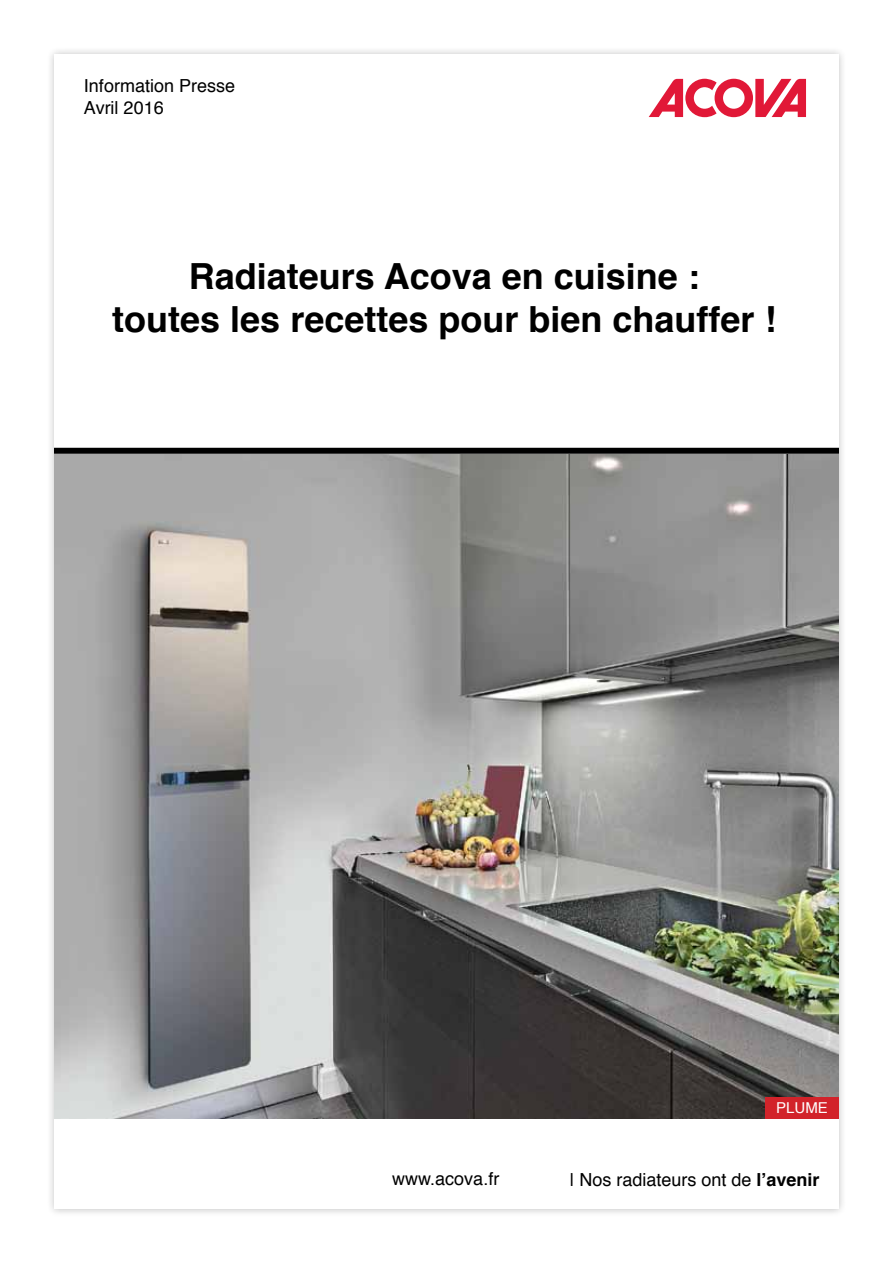
<style>
.page{position:relative;width:893px;height:1263px;background:#fff}
.page>*{position:absolute;margin:0;border:0;box-sizing:border-box;transform-origin:0 0}
.t1{font:700 36px/43.2px "Helvetica";color:#000;text-align:center}
.t2{font:18px/21.6px "Helvetica";color:#000}
.t3{font:15px "Helvetica";color:#fff}
.s1{font-weight:700}
</style>
<div class="page">
<div style="left:46px;top:46px;width:801px;height:1171px;background:#000;opacity:.25"></div>
<div style="left:54px;top:54px;width:785px;height:1155px;background:#fff"></div>
<svg style="left:649px;top:79px;width:157px;height:38px"></svg>
<div style="left:54px;top:448px;width:785px;height:6px;background:#000"></div>
<img style="left:54px;top:454px;width:785px;height:664px">
<div style="left:765px;top:1097px;width:74px;height:21px;background:#d2232a"></div>
<p class="t2" style="left:84px;top:76px;width:153px">Information Presse<br>Avril 2016</p>
<h1 class="t1" style="left:112px;top:255px;width:666px">Radiateurs Acova en cuisine :<br>toutes les recettes pour bien chauffer !</h1>
<p class="t3" style="left:776px;top:1096px;width:53px">PLUME</p>
<p class="t2" style="left:392px;top:1168px;width:109px">www.acova.fr</p>
<p class="t2" style="left:570px;top:1169px;width:251px">| Nos radiateurs ont de <span class="s1">l’avenir</span></p>
</div>
